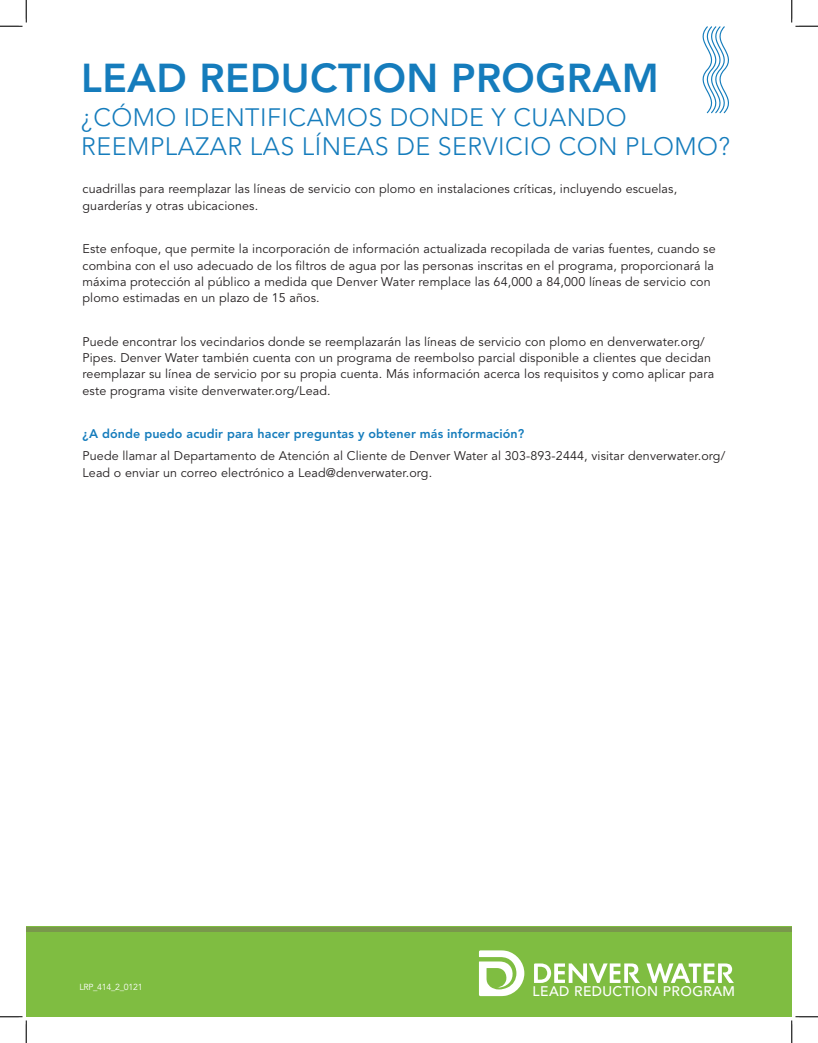
<style>
.page{position:relative;width:818px;height:1043px;background:#fff}
.page>*{position:absolute;margin:0;border:0;box-sizing:border-box;transform-origin:0 0}
.t1{font:800 40px "Avenir LT Std";letter-spacing:.01em;color:#157cbc}
.t2{font:300 25px/28.8px "Avenir LT Std";letter-spacing:.02em;color:#157cbc}
.t3{font:500 13.75px "Avenir";letter-spacing:.03em;color:#fff}
.t4{font:12.5px/16.2px "Avenir LT Std";letter-spacing:.01em;color:#231f20}
.t5{font:800 12.5px "Avenir LT Std";letter-spacing:.01em;color:#157cbc}
.t6{font:8.75px "Avenir LT Std";letter-spacing:-.03em;color:#fff}
</style>
<div class="page">
<div style="left:26px;top:926px;width:765px;height:90px;background:#7fbd41"></div>
<div style="left:26px;top:926px;width:765px;height:5px;background:#79974c"></div>
<svg style="left:534px;top:963px;width:106px;height:19px"></svg>
<svg style="left:646px;top:963px;width:87px;height:19px"></svg>
<svg style="left:479px;top:950px;width:45px;height:46px"></svg>
<svg style="left:702px;top:26px;width:27px;height:88px"></svg>
<svg style="left:0;top:0;width:27px;height:27px"></svg>
<svg style="left:0;top:1016px;width:27px;height:26px"></svg>
<svg style="left:791px;top:0;width:27px;height:27px"></svg>
<svg style="left:790px;top:1015px;width:28px;height:27px"></svg>
<h1 class="t1" style="left:81px;top:54px;width:579px">LEAD REDUCTION PROGRAM</h1>
<h2 class="t2" style="left:81px;top:103px;width:650px">¿CÓMO IDENTIFICAMOS DONDE Y CUANDO<br>REEMPLAZAR LAS LÍNEAS DE SERVICIO CON PLOMO?</h2>
<p class="t4" style="left:82px;top:181px;width:596px">cuadrillas para reemplazar las líneas de servicio con plomo en instalaciones críticas, incluyendo escuelas, guarderías y otras ubicaciones.</p>
<p class="t4" style="left:82px;top:241px;width:634px">Este enfoque, que permite la incorporación de información actualizada recopilada de varias fuentes, cuando se combina con el uso adecuado de los filtros de agua por las personas inscritas en el programa, proporcionará la máxima protección al público a medida que Denver Water remplace las 64,000 a 84,000 líneas de servicio con plomo estimadas en un plazo de 15 años.</p>
<p class="t4" style="left:82px;top:334px;width:633px">Puede encontrar los vecindarios donde se reemplazarán las líneas de servicio con plomo en denverwater.org/ Pipes. Denver Water también cuenta con un programa de reembolso parcial disponible a clientes que decidan reemplazar su línea de servicio por su propia cuenta. Más información acerca los requisitos y como aplicar para este programa visite denverwater.org/Lead.</p>
<p class="t5" style="left:82px;top:426px;width:443px">¿A dónde puedo acudir para hacer preguntas y obtener más información?</p>
<p class="t4" style="left:82px;top:448px;width:644px">Puede llamar al Departamento de Atención al Cliente de Denver Water al 303-893-2444, visitar denverwater.org/<br>Lead o enviar un correo electrónico a Lead@denverwater.org.</p>
<p class="t6" style="left:79px;top:981px;width:65px">LRP_414_2_0121</p>
<p class="t3" style="left:532px;top:979px;width:204px">LEAD REDUCTION PROGRAM</p>
</div>
